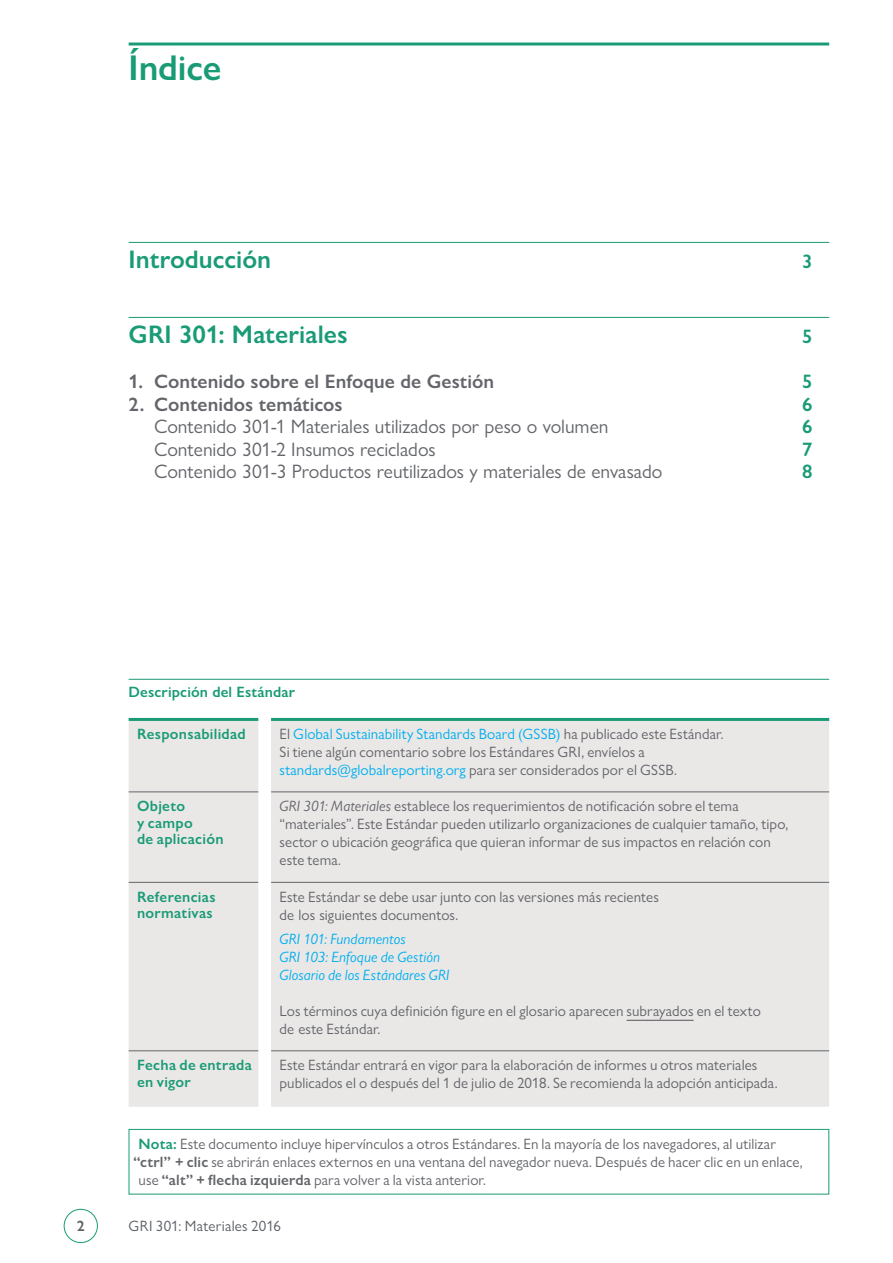
<style>
.page{position:relative;width:893px;height:1263px;background:#fff}
.page>*{position:absolute;margin:0;border:0;box-sizing:border-box;transform-origin:0 0}
.Contents_Header{font:600 36px "Gill Sans Nova";letter-spacing:-.005em;color:#199b76}
.Contents_Sub_Header{font:600 25.5px "Gill Sans Nova";color:#199b76}
.Contents_Titles_Regu{font:19.5px "Gill Sans Nova";letter-spacing:-.005em;color:#63656a}
.Contents_Titles{font:600 19.5px "Gill Sans Nova";color:#63656a}
.Contents_Titles_Regu-2{font:600 19.5px "Gill Sans Nova";color:#199b76}
.Contents_Sub_Header-2{font:600 19.5px "Gill Sans Nova";color:#199b76}
.Contents_Titles-2{font:600 19.5px "Gill Sans Nova";color:#199b76}
.Regular{font:15px/18px "Gill Sans Nova";letter-spacing:.005em;color:#63656a}
.Contents_Table_Title{font:600 15px/16.5px "Gill Sans Nova";letter-spacing:.02em;color:#199b76}
.Regular-2{font:italic 15px/18px "Gill Sans Nova";letter-spacing:.005em;color:#00aeef}
.Headings__ABCD{font:600 15px "Gill Sans Nova";letter-spacing:.01em;color:#199b76}
.t1{font:15px "Gill Sans Nova";letter-spacing:.02em;color:#5c6065}
.t2{font:600 15px "Gill Sans Nova";color:#5c6065}
.s1{color:#00aeef}
.s2{font-style:italic}
.s3{font-weight:600;color:#199b76}
.s4{font-weight:600}
</style>
<div class="page">
<div style="left:64px;top:1209px;width:34px;height:34px;border:1px solid #199b76;border-radius:50%"></div>
<hr style="left:129px;top:43px;width:700px;height:3px;background:#199b76">
<hr style="left:129px;top:242px;width:700px;height:1px;background:#199b76">
<hr style="left:129px;top:317px;width:700px;height:1px;background:#199b76">
<div style="left:129px;top:719px;width:700px;height:388px;background:#eae8e7"></div>
<hr style="left:129px;top:791px;width:129px;height:1px;background:#63656a">
<hr style="left:271px;top:791px;width:558px;height:1px;background:#63656a">
<hr style="left:271px;top:882px;width:558px;height:1px;background:#63656a">
<hr style="left:129px;top:1050px;width:129px;height:1px;background:#63656a">
<hr style="left:271px;top:1050px;width:558px;height:1px;background:#63656a">
<hr style="left:129px;top:882px;width:129px;height:1px;background:#63656a">
<hr style="left:129px;top:718px;width:129px;height:3px;background:#199b76">
<hr style="left:271px;top:718px;width:558px;height:3px;background:#199b76">
<hr style="left:627px;top:1020px;width:67px;height:1px;background:#63656a">
<hr style="left:129px;top:679px;width:700px;height:1px;background:#199b76">
<div style="left:129px;top:1129px;width:700px;height:65px;border:1px solid #199b76"></div>
<p class="Contents_Header" style="left:129px;top:45px;width:94px">Índice</p>
<p class="Contents_Sub_Header" style="left:129px;top:244px;width:144px">Introducción</p>
<p class="Contents_Sub_Header-2" style="left:802px;top:250px;width:12px">3</p>
<p class="Contents_Sub_Header" style="left:129px;top:319px;width:220px">GRI 301: Materiales</p>
<p class="Contents_Sub_Header-2" style="left:802px;top:325px;width:12px">5</p>
<p class="Contents_Titles" style="left:129px;top:370px;width:367px">1. Contenido sobre el Enfoque de Gestión</p>
<p class="Contents_Titles-2" style="left:802px;top:370px;width:12px">5</p>
<p class="Contents_Titles" style="left:129px;top:392px;width:216px">2. Contenidos temáticos</p>
<p class="Contents_Titles-2" style="left:802px;top:392px;width:12px">6</p>
<p class="Contents_Titles_Regu" style="left:154px;top:415px;width:456px">Contenido 301-1 Materiales utilizados por peso o volumen</p>
<p class="Contents_Titles_Regu-2" style="left:802px;top:415px;width:12px">6</p>
<p class="Contents_Titles_Regu" style="left:154px;top:437px;width:283px">Contenido 301-2 Insumos reciclados</p>
<p class="Contents_Titles_Regu-2" style="left:802px;top:437px;width:12px">7</p>
<p class="Contents_Titles_Regu" style="left:154px;top:460px;width:510px">Contenido 301-3 Productos reutilizados y materiales de envasado</p>
<p class="Contents_Titles_Regu-2" style="left:802px;top:460px;width:12px">8</p>
<p class="Headings__ABCD" style="left:129px;top:682px;width:168px">Descripción del Estándar</p>
<p class="Contents_Table_Title" style="left:137px;top:725px;width:110px">Responsabilidad</p>
<p class="Regular" style="left:280px;top:725px;width:446px">El <span class="s1">Global Sustainability Standards Board (GSSB)</span> ha publicado este Estándar.<br>Si tiene algún comentario sobre los Estándares GRI, envíelos a <span class="s1">standards@globalreporting.org</span> para ser considerados por el GSSB.</p>
<p class="Contents_Table_Title" style="left:137px;top:798px;width:88px">Objeto<br>y campo<br>de aplicación</p>
<p class="Regular" style="left:280px;top:797px;width:510px"><span class="s2">GRI 301: Materiales</span> establece los requerimientos de notificación sobre el tema “materiales”. Este Estándar pueden utilizarlo organizaciones de cualquier tamaño, tipo, sector o ubicación geográfica que quieran informar de sus impactos en relación con este tema.</p>
<p class="Contents_Table_Title" style="left:137px;top:888px;width:80px">Referencias normativas</p>
<p class="Regular" style="left:280px;top:887px;width:381px">Este Estándar se debe usar junto con las versiones más recientes de los siguientes documentos.</p>
<p class="Regular-2" style="left:280px;top:929px;width:128px">GRI 101: Fundamentos</p>
<p class="Regular-2" style="left:280px;top:947px;width:171px">GRI 103: Enfoque de Gestión<br>Glosario de los Estándares GRI</p>
<p class="Regular" style="left:280px;top:1001px;width:483px">Los términos cuya definición figure en el glosario aparecen subrayados en el texto de este Estándar.</p>
<p class="Contents_Table_Title" style="left:137px;top:1057px;width:116px">Fecha de entrada en vigor</p>
<p class="Regular" style="left:280px;top:1056px;width:499px">Este Estándar entrará en vigor para la elaboración de informes u otros materiales publicados el o después del 1 de julio de 2018. Se recomienda la adopción anticipada.</p>
<p class="Regular" style="left:139px;top:1135px;width:639px"><span class="s3">Nota:</span> Este documento incluye hipervínculos a otros Estándares. En la mayoría de los navegadores, al utilizar</p>
<p class="Regular" style="left:133px;top:1153px;width:671px"><span class="s4">“ctrl” + clic</span> se abrirán enlaces externos en una ventana del navegador nueva. Después de hacer clic en un enlace,</p>
<p class="Regular" style="left:139px;top:1171px;width:349px">use <span class="s4">“alt” + flecha izquierda</span> para volver a la vista anterior.</p>
<p class="t2" style="left:77px;top:1217px;width:9px">2</p>
<p class="t1" style="left:129px;top:1217px;width:154px">GRI 301: Materiales 2016</p>
</div>
